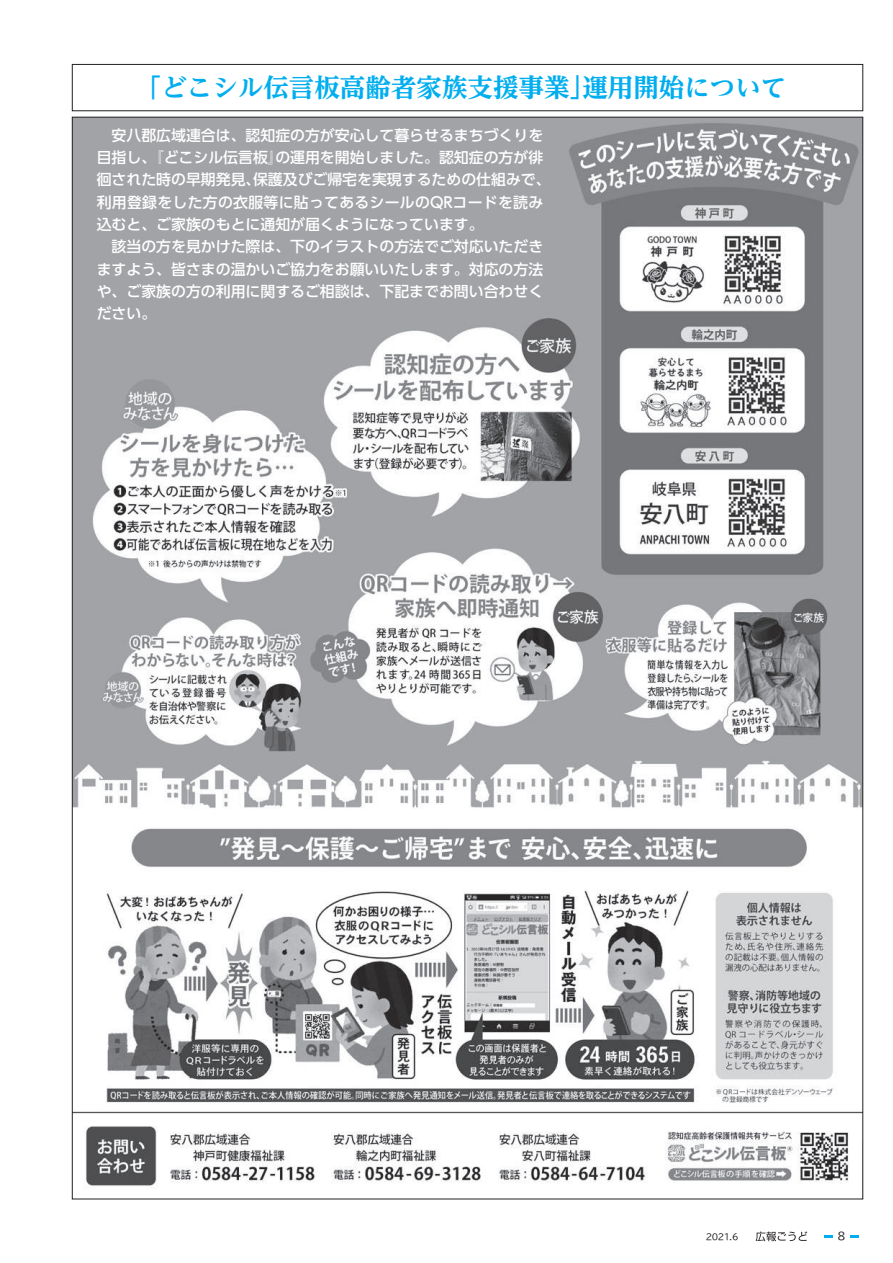
<style>
.page{position:relative;width:893px;height:1263px;background:#fff}
.page>*{position:absolute;margin:0;border:0;box-sizing:border-box;transform-origin:0 0}
.t1{font:700 expanded 25.5px "UD Reimin Pro";color:#00aeef}
.t2{font:500 14.85px/22.4px "UD Shin Go Pro";color:#fff}
.t3{font:10.65px "TBUD Go Std";color:#231f20}
.t4{font:8.55px "TBUD Go Std";color:#231f20}
</style>
<div class="page">
<img style="left:74px;top:119px;width:787px;height:1069px">
<div style="left:72px;top:64px;width:791px;height:47px;border:1px solid #231f20"></div>
<svg style="left:850px;top:1235px;width:9px;height:2px"></svg>
<svg style="left:824px;top:1235px;width:8px;height:2px"></svg>
<svg style="left:756px;top:1231px;width:51px;height:10px"></svg>
<h1 class="t1" style="left:136px;top:67px;width:652px">「どこシル伝言板高齢者家族支援事業」運用開始について</h1>
<p class="t2" style="left:97px;top:123px;width:455px">　安八郡広域連合は、認知症の方が安心して暮らせるまちづくりを目指し、『どこシル伝言板』の運用を開始しました。認知症の方が徘徊された時の早期発見、保護及びご帰宅を実現するための仕組みで、利用登録をした方の衣服等に貼ってあるシールのQRコードを読み込むと、ご家族のもとに通知が届くようになっています。<br>　該当の方を見かけた際は、下のイラストの方法でご対応いただきますよう、皆さまの温かいご協力をお願いいたします。対応の方法や、ご家族の方の利用に関するご相談は、下記までお問い合わせください。</p>
<p class="t4" style="left:706px;top:1229px;width:34px">2021.6</p>
<p class="t3" style="left:837px;top:1228px;width:10px">8</p>
</div>
